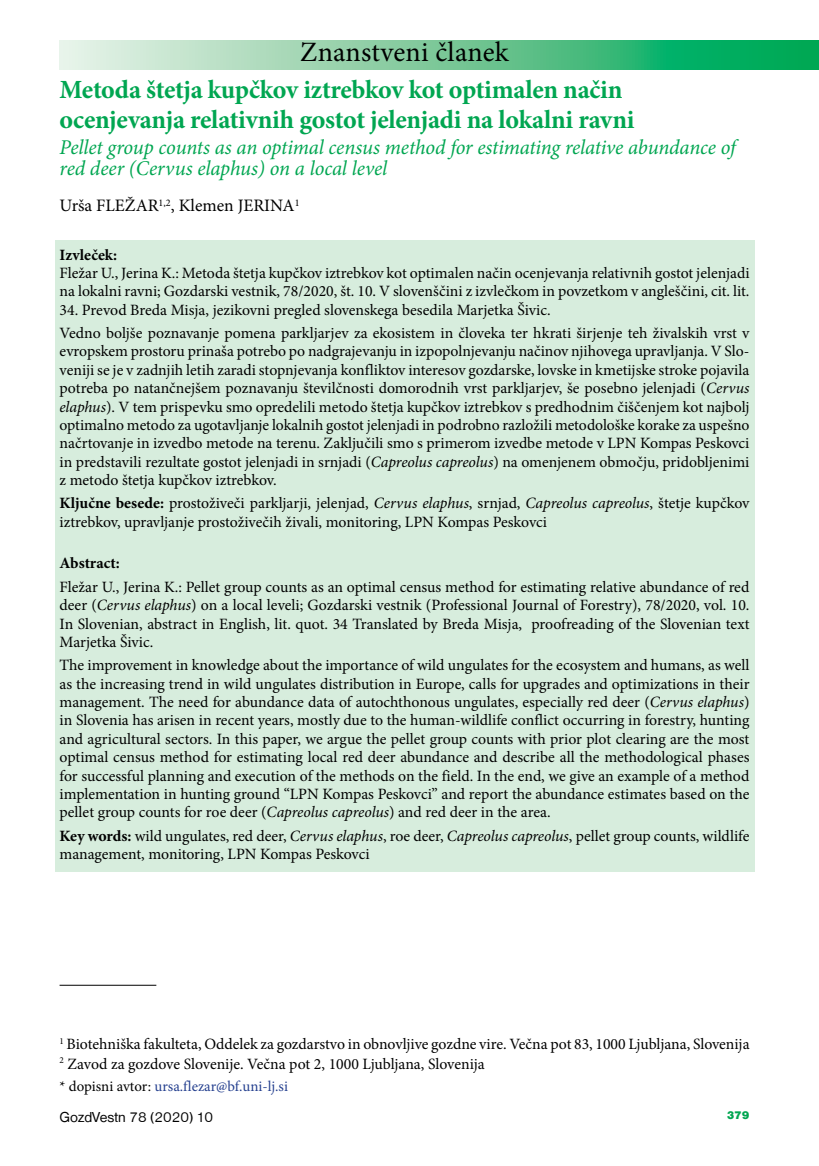
<style>
.page{position:relative;width:819px;height:1166px;background:#fff}
.page>*{position:absolute;margin:0;border:0;box-sizing:border-box;transform-origin:0 0}
.t1{font:28px "Minion Pro";letter-spacing:.005em;color:#000}
.t2{font:700 26.25px/29.8px "Minion Pro";letter-spacing:-.01em;color:#00a651}
.t3{font:italic 21px/21px "Minion Pro";letter-spacing:-.01em;color:#00a651}
.t4{font:17.5px "Minion Pro";color:#000}
.t5{font:15.75px/18.4px "Minion Pro";color:#000}
.t6{font:700 15.75px "Minion Pro";color:#000}
.t7{font:14.88px "Minion Pro";color:#25408f}
.t8{font:14.88px "Nimbus San DEE";color:#000}
.t9{font:11.38px "Nimbus San DEE Blac";color:#00a651}
.s1{font-style:italic}
.s2{font-weight:700}
.s3{color:#000}
</style>
<div class="page">
<svg style="left:60px;top:40px;width:759px;height:29px;background:#70c999"></svg>
<div style="left:55px;top:240px;width:699px;height:631px;background:#d7eddd"></div>
<hr style="left:60px;top:985px;width:96px;height:1px;background:#000">
<h1 class="t1" style="left:300px;top:33px;width:210px">Znanstveni članek</h1>
<h2 class="t2" style="left:60px;top:75px;width:576px">Metoda štetja kupčkov iztrebkov kot optimalen način ocenjevanja relativnih gostot jelenjadi na lokalni ravni</h2>
<h3 class="t3" style="left:60px;top:137px;width:677px">Pellet group counts as an optimal census method for estimating relative abundance of red deer (Cervus elaphus) on a local level</h3>
<p class="t4" style="left:60px;top:194px;width:241px">Urša FLEŽAR<sup>1,2</sup>, Klemen JERINA<sup>1</sup></p>
<p class="t6" style="left:60px;top:243px;width:59px">Izvleček:</p>
<p class="t5" style="left:60px;top:264px;width:691px">Fležar U., Jerina K.: Metoda štetja kupčkov iztrebkov kot optimalen način ocenjevanja relativnih gostot jelenjadi na lokalni ravni; Gozdarski vestnik, 78/2020, št. 10. V slovenščini z izvlečkom in povzetkom v angleščini, cit. lit.</p>
<p class="t5" style="left:60px;top:298px;width:691px;line-height:23.3px">34. Prevod Breda Misja, jezikovni pregled slovenskega besedila Marjetka Šivic.<br>Vedno boljše poznavanje pomena parkljarjev za ekosistem in človeka ter hkrati širjenje teh živalskih vrst v</p>
<p class="t5" style="left:60px;top:342px;width:691px;text-align:justify">evropskem prostoru prinaša potrebo po nadgrajevanju in izpopolnjevanju načinov njihovega upravljanja. V Slo&shy;veniji se je v zadnjih letih zaradi stopnjevanja konfliktov interesov gozdarske, lovske in kmetijske stroke pojavila potreba po natančnejšem poznavanju številčnosti domorodnih vrst parkljarjev, še posebno jelenjadi (<span class="s1">Cervus elaphus</span>). V tem prispevku smo opredelili metodo štetja kupčkov iztrebkov s predhodnim čiščenjem kot najbolj optimalno metodo za ugotavljanje lokalnih gostot jelenjadi in podrobno razložili metodološke korake za uspešno načrtovanje in izvedbo metode na terenu. Zaključili smo s primerom izvedbe metode v LPN Kompas Peskovci in predstavili rezultate gostot jelenjadi in srnjadi (<span class="s1">Capreolus capreolus</span>) na omenjenem območju, pridobljenimi z metodo štetja kupčkov iztrebkov.</p>
<p class="t5" style="left:60px;top:494px;width:691px"><span class="s2">Ključne besede:</span> prostoživeči parkljarji, jelenjad, <span class="s1">Cervus elaphus</span>, srnjad, <span class="s1">Capreolus capreolus</span>, štetje kupčkov iztrebkov, upravljanje prostoživečih živali, monitoring, LPN Kompas Peskovci</p>
<p class="t6" style="left:60px;top:552px;width:62px">Abstract:</p>
<p class="t5" style="left:60px;top:578px;width:691px;text-align:justify">Fležar U., Jerina K.: Pellet group counts as an optimal census method for estimating relative abundance of red deer (<span class="s1">Cervus elaphus</span>) on a local leveli; Gozdarski vestnik (Professional Journal of Forestry), 78/2020, vol. 10.<br>In Slovenian, abstract in English, lit. quot. 34 Translated by Breda Misja, proofreading of the Slovenian text Marjetka Šivic.</p>
<p class="t5" style="left:60px;top:656px;width:691px;text-align:justify">The improvement in knowledge about the importance of wild ungulates for the ecosystem and humans, as well as the increasing trend in wild ungulates distribution in Europe, calls for upgrades and optimizations in their management. The need for abundance data of autochthonous ungulates, especially red deer (<span class="s1">Cervus elaphus</span>) in Slovenia has arisen in recent years, mostly due to the human-wildlife conflict occurring in forestry, hunting and agricultural sectors. In this paper, we argue the pellet group counts with prior plot clearing are the most optimal census method for estimating local red deer abundance and describe all the methodological phases for successful planning and execution of the methods on the field. In the end, we give an example of a method implementation in hunting ground “LPN Kompas Peskovci” and report the abundance estimates based on the pellet group counts for roe deer (<span class="s1">Capreolus capreolus</span>) and red deer in the area.</p>
<p class="t5" style="left:60px;top:826px;width:691px"><span class="s2">Key words:</span> wild ungulates, red deer, <span class="s1">Cervus elaphus</span>, roe deer, <span class="s1">Capreolus capreolus</span>, pellet group counts, wildlife management, monitoring, LPN Kompas Peskovci</p>
<p class="t5" style="left:60px;top:1035px;width:691px;line-height:19.2px"><sup>1</sup> Biotehniška fakulteta, Oddelek za gozdarstvo in obnovljive gozdne vire. Večna pot 83, 1000 Ljubljana, Slovenija<br><sup>2</sup> Zavod za gozdove Slovenije. Večna pot 2, 1000 Ljubljana, Slovenija</p>
<p class="t7" style="left:60px;top:1076px;width:230px"><span class="s3">* dopisni avtor:</span> ursa.flezar@bf.uni-lj.si</p>
<p class="t8" style="left:60px;top:1109px;width:155px">GozdVestn 78 (2020) 10</p>
<p class="t9" style="left:726px;top:1109px;width:24px">379</p>
</div>
